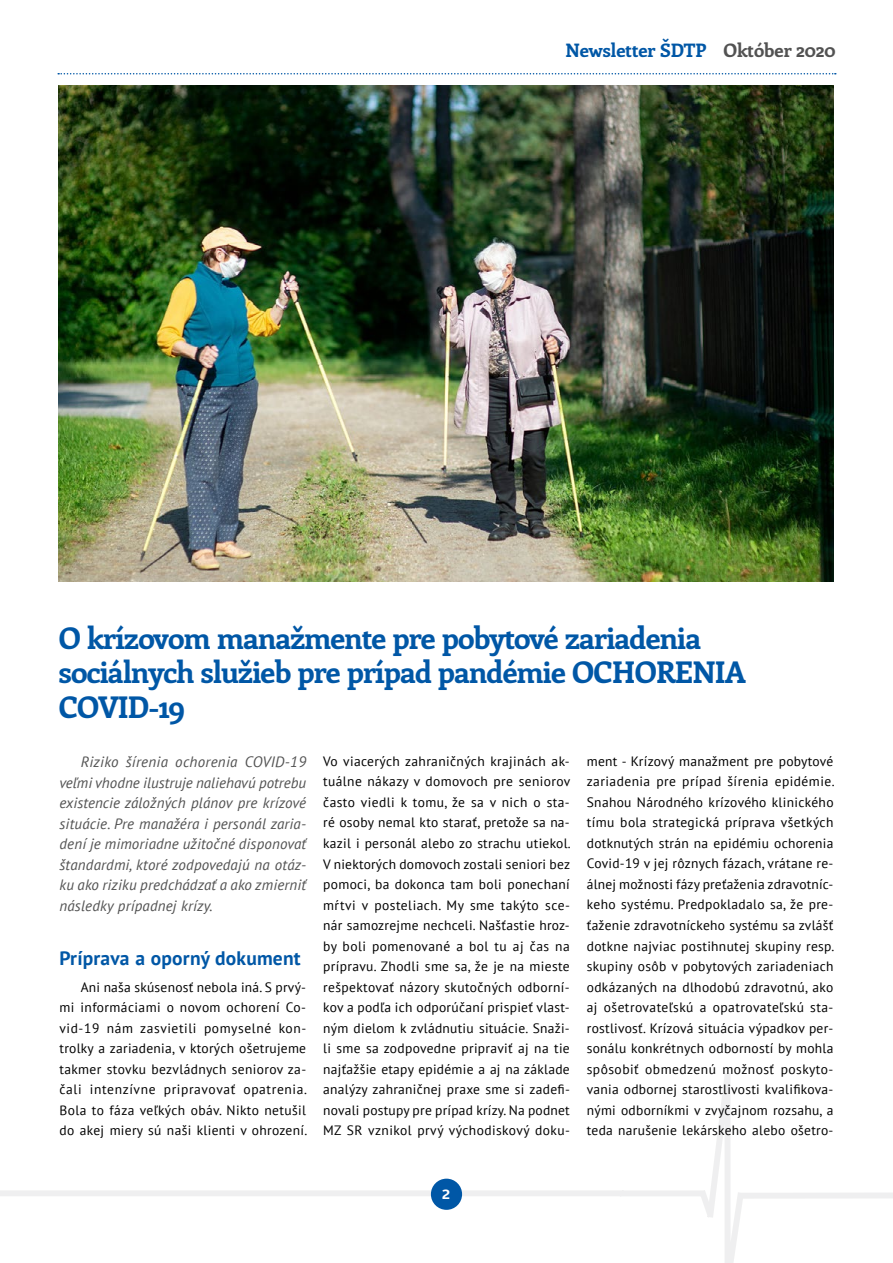
<style>
.page{position:relative;width:893px;height:1263px;background:#fff}
.page>*{position:absolute;margin:0;border:0;box-sizing:border-box;transform-origin:0 0}
.t1{font:700 30px/34.5px "Enriqueta";letter-spacing:-.025em;color:#0057a6}
.t2{font:700 19.5px "PT Sans";letter-spacing:.01em;color:#0057a6}
.t3{font:700 18.6px "Enriqueta";color:#0057a6}
.t4{font:italic 15px/20.5px "PT Sans";letter-spacing:.01em;color:#525252;text-align:justify}
.t5{font:13.5px/20.5px "PT Sans";letter-spacing:.02em;color:#000;text-align:justify}
.t6{font:500 13.5px "Mitr";color:#fff}
.s1{color:#525252}
</style>
<div class="page">
<svg style="left:0;top:1073px;width:893px;height:190px"></svg>
<div style="left:431px;top:1179px;width:31px;height:31px;background:#0057a6;border-radius:50%"></div>
<svg style="left:58px;top:73px;width:778px;height:1px"></svg>
<img style="left:59px;top:85px;width:774px;height:497px">
<h3 class="t3" style="left:566px;top:38px;width:272px">Newsletter ŠDTP <span class="s1">Október 2020</span></h3>
<h1 class="t1" style="left:59px;top:620px;width:688px">O krízovom manažmente pre pobytové zariadenia sociálnych služieb pre prípad pandémie OCHORENIA<br>COVID-19</h1>
<p class="t4" style="left:60px;top:751px;width:248px;text-indent:21px">Riziko šírenia ochorenia COVID-19 veľmi vhodne ilustruje naliehavú potrebu existencie záložných plánov pre krízové situácie. Pre manažéra i personál zaria&shy;dení je mimoriadne užitočné disponovať štandardmi, ktoré zodpovedajú na otáz&shy;ku ako riziku predchádzať a ako zmierniť následky prípadnej krízy.</p>
<h2 class="t2" style="left:60px;top:945px;width:243px">Príprava a oporný dokument</h2>
<p class="t5" style="left:60px;top:976px;width:249px;text-indent:21px">Ani naša skúsenosť nebola iná. S prvý&shy;mi informáciami o novom ochorení Co&shy;vid-19 nám zasvietili pomyselné kon&shy;trolky a zariadenia, v ktorých ošetrujeme takmer stovku bezvládnych seniorov za&shy;čali intenzívne pripravovať opatrenia.<br>Bola to fáza veľkých obáv. Nikto netušil do akej miery sú naši klienti v ohrození.</p>
<p class="t5" style="left:323px;top:750px;width:249px">Vo viacerých zahraničných krajinách ak&shy;tuálne nákazy v domovoch pre seniorov často viedli k tomu, že sa v nich o sta&shy;ré osoby nemal kto starať, pretože sa na&shy;kazil i personál alebo zo strachu utiekol.<br>V niektorých domovoch zostali seniori bez pomoci, ba dokonca tam boli ponechaní mŕtvi v posteliach. My sme takýto sce&shy;nár samozrejme nechceli. Našťastie hroz&shy;by boli pomenované a bol tu aj čas na prípravu. Zhodli sme sa, že je na mieste rešpektovať názory skutočných odborní&shy;kov a podľa ich odporúčaní prispieť vlast&shy;ným dielom k zvládnutiu situácie. Snaži&shy;li sme sa zodpovedne pripraviť aj na tie najťažšie etapy epidémie a aj na základe analýzy zahraničnej praxe sme si zadefi&shy;novali postupy pre prípad krízy. Na podnet MZ SR vznikol prvý východiskový doku-</p>
<p class="t5" style="left:587px;top:750px;width:249px">ment - Krízový manažment pre pobytové zariadenia pre prípad šírenia epidémie.<br>Snahou Národného krízového klinického tímu bola strategická príprava všetkých dotknutých strán na epidémiu ochorenia Covid-19 v jej rôznych fázach, vrátane re&shy;álnej možnosti fázy preťaženia zdravotníc&shy;keho systému. Predpokladalo sa, že pre&shy;ťaženie zdravotníckeho systému sa zvlášť dotkne najviac postihnutej skupiny resp. skupiny osôb v pobytových zariadeniach odkázaných na dlhodobú zdravotnú, ako aj ošetrovateľskú a opatrovateľskú sta&shy;rostlivosť. Krízová situácia výpadkov per&shy;sonálu konkrétnych odborností by mohla spôsobiť obmedzenú možnosť poskyto&shy;vania odbornej starostlivosti kvalifikova&shy;nými odborníkmi v zvyčajnom rozsahu, a teda narušenie lekárskeho alebo ošetro-</p>
<p class="t6" style="left:442px;top:1184px;width:9px">2</p>
</div>
